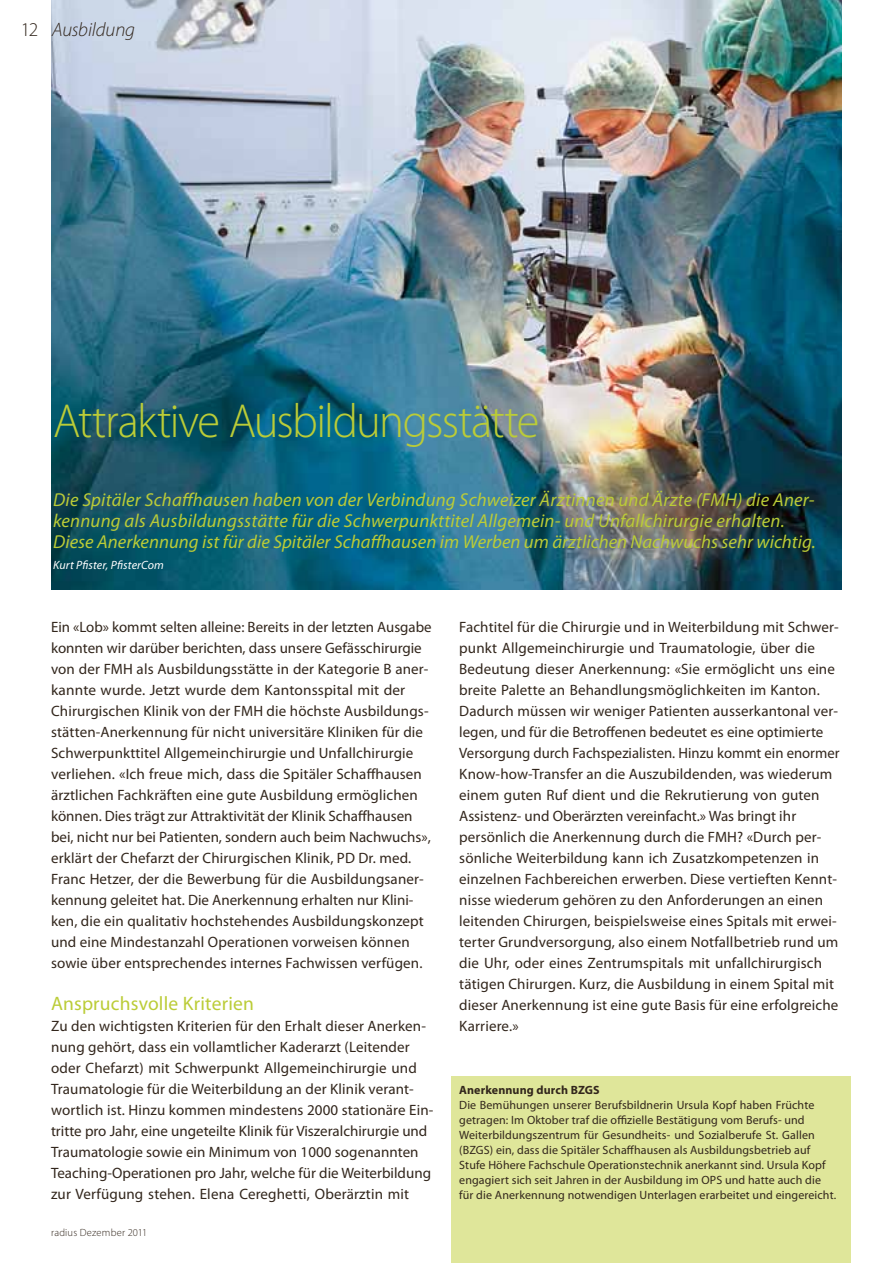
<style>
.page{position:relative;width:893px;height:1263px;background:#fff}
.page>*{position:absolute;margin:0;border:0;box-sizing:border-box;transform-origin:0 0}
.t1{font:300 48px "Myriad Pro";letter-spacing:-.035em;color:#bbcc37}
.t2{font:19.5px "Myriad Pro";letter-spacing:.01em;color:#bbcc37}
.t3{font:italic 300 19.5px "Myriad Pro";letter-spacing:-.005em;color:#32261c}
.t4{font:italic 18.75px/21px "Myriad Pro";letter-spacing:.01em;color:#bbcc37}
.t5{font:15px/21px "Myriad Pro";letter-spacing:.01em;color:#32261c}
.t6{font:12px/15px "Myriad Pro";letter-spacing:.01em;color:#32261c}
.t7{font:italic 12px "Myriad Pro";letter-spacing:.01em;color:#fff}
.t8{font:700 12px "Myriad Pro";letter-spacing:.01em;color:#32261c}
.t9{font:300 10.5px "Myriad Pro";letter-spacing:.02em;color:#32261c}
.s1{font-style:normal}
</style>
<div class="page">
<img style="left:51px;top:0;width:791px;height:590px">
<div style="left:451px;top:1076px;width:399px;height:187px;background:#dfe69a"></div>
<h2 class="t3" style="left:21px;top:18px;width:116px"><span class="s1">12</span> Ausbildung</h2>
<h1 class="t1" style="left:53px;top:392px;width:488px">Attraktive Ausbildungsstätte</h1>
<p class="t4" style="left:53px;top:489px;width:764px">Die Spitäler Schaffhausen haben von der Verbindung Schweizer Ärztinnen und Ärzte (FMH) die Aner&shy;kennung als Ausbildungsstätte für die Schwerpunkttitel Allgemein- und Unfallchirurgie erhalten.<br>Diese Anerkennung ist für die Spitäler Schaffhausen im Werben um ärztlichen Nachwuchs sehr wichtig.</p>
<p class="t7" style="left:53px;top:557px;width:112px">Kurt Pfister, PfisterCom</p>
<p class="t5" style="left:51px;top:616px;width:382px">Ein «Lob» kommt selten alleine: Bereits in der letzten Ausgabe konnten wir darüber berichten, dass unsere Gefässchirurgie von der FMH als Ausbildungsstätte in der Kategorie B aner&shy;kannte wurde. Jetzt wurde dem Kantonsspital mit der Chirurgischen Klinik von der FMH die höchste Ausbildungs&shy;stätten-Anerkennung für nicht universitäre Kliniken für die Schwerpunkttitel Allgemeinchirurgie und Unfallchirurgie verliehen. «Ich freue mich, dass die Spitäler Schaffhausen ärztlichen Fachkräften eine gute Ausbildung ermöglichen können. Dies trägt zur Attraktivität der Klinik Schaffhausen bei, nicht nur bei Patienten, sondern auch beim Nachwuchs», erklärt der Chefarzt der Chirurgischen Klinik, PD Dr. med.<br>Franc Hetzer, der die Bewerbung für die Ausbildungsaner&shy;kennung geleitet hat. Die Anerkennung erhalten nur Klini&shy;ken, die ein qualitativ hochstehendes Ausbildungskonzept und eine Mindestanzahl Operationen vorweisen können sowie über entsprechendes internes Fachwissen verfügen.</p>
<h2 class="t2" style="left:51px;top:991px;width:204px">Anspruchsvolle Kriterien</h2>
<p class="t5" style="left:51px;top:1015px;width:384px">Zu den wichtigsten Kriterien für den Erhalt dieser Anerken&shy;nung gehört, dass ein vollamtlicher Kaderarzt (Leitender oder Chefarzt) mit Schwerpunkt Allgemeinchirurgie und Traumatologie für die Weiterbildung an der Klinik verant&shy;wortlich ist. Hinzu kommen mindestens 2000 stationäre Ein&shy;tritte pro Jahr, eine ungeteilte Klinik für Viszeralchirurgie und Traumatologie sowie ein Minimum von 1000 sogenannten Teaching-Operationen pro Jahr, welche für die Weiterbildung zur Verfügung stehen. Elena Cereghetti, Oberärztin mit</p>
<p class="t9" style="left:51px;top:1226px;width:98px">radius Dezember 2011</p>
<p class="t5" style="left:459px;top:616px;width:382px">Fachtitel für die Chirurgie und in Weiterbildung mit Schwer&shy;punkt Allgemeinchirurgie und Traumatologie, über die Bedeutung dieser Anerkennung: «Sie ermöglicht uns eine breite Palette an Behandlungsmöglichkeiten im Kanton.<br>Dadurch müssen wir weniger Patienten ausserkantonal ver&shy;legen, und für die Betroffenen bedeutet es eine optimierte Versorgung durch Fachspezialisten. Hinzu kommt ein enormer Know-how-Transfer an die Auszubildenden, was wiederum einem guten Ruf dient und die Rekrutierung von guten Assistenz- und Oberärzten vereinfacht.» Was bringt ihr persönlich die Anerkennung durch die FMH? «Durch per&shy;sönliche Weiterbildung kann ich Zusatzkompetenzen in einzelnen Fachbereichen erwerben. Diese vertieften Kennt&shy;nisse wiederum gehören zu den Anforderungen an einen leitenden Chirurgen, beispielsweise eines Spitals mit erwei&shy;terter Grundversorgung, also einem Notfallbetrieb rund um die Uhr, oder eines Zentrumspitals mit unfallchirurgisch tätigen Chirurgen. Kurz, die Ausbildung in einem Spital mit dieser Anerkennung ist eine gute Basis für eine erfolgreiche Karriere.»</p>
<p class="t8" style="left:459px;top:1082px;width:142px">Anerkennung durch BZGS</p>
<p class="t6" style="left:459px;top:1097px;width:378px">Die Bemühungen unserer Berufsbildnerin Ursula Kopf haben Früchte getragen: Im Oktober traf die offizielle Bestätigung vom Berufs- und Weiterbildungszentrum für Gesundheits- und Sozialberufe St. Gallen (BZGS) ein, dass die Spitäler Schaffhausen als Ausbildungsbetrieb auf Stufe Höhere Fachschule Operationstechnik anerkannt sind. Ursula Kopf engagiert sich seit Jahren in der Ausbildung im OPS und hatte auch die für die Anerkennung notwendigen Unterlagen erarbeitet und eingereicht.</p>
</div>
